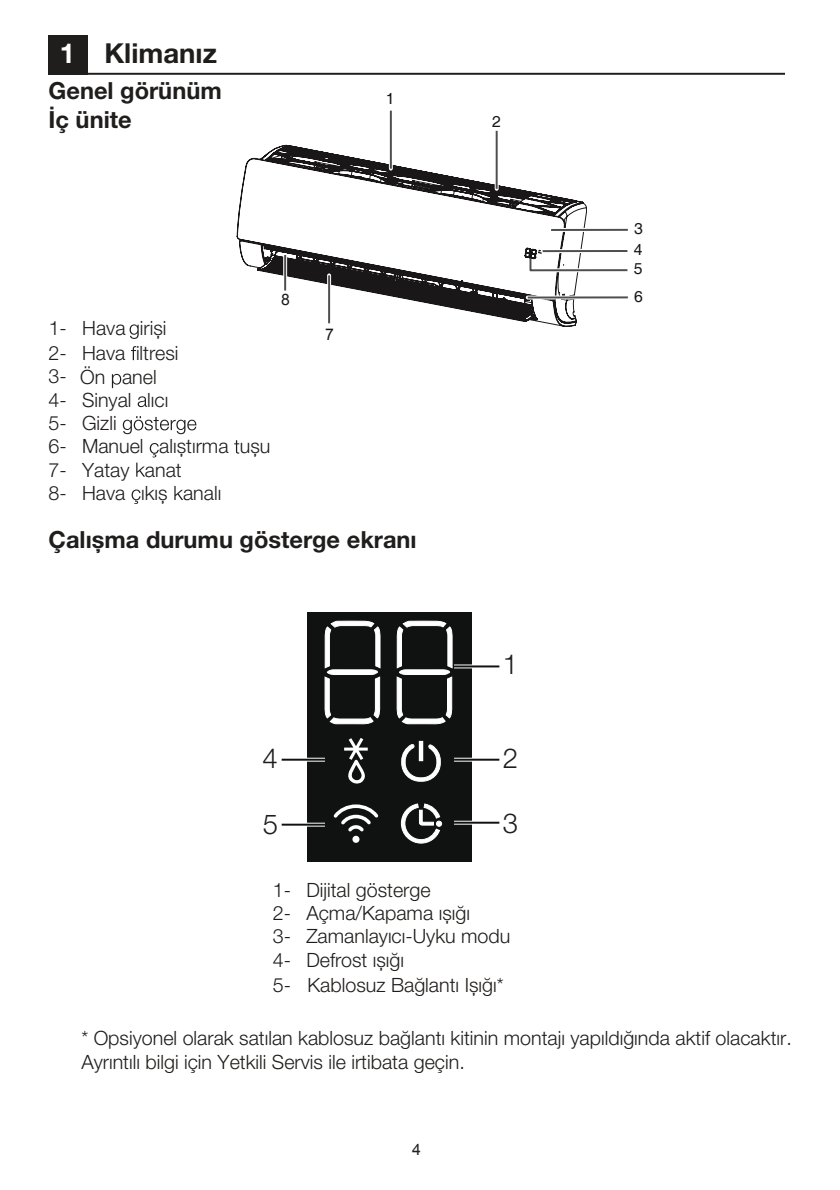
<style>
.page{position:relative;width:840px;height:1190px;background:#fff}
.page>*{position:absolute;margin:0;border:0;box-sizing:border-box;transform-origin:0 0}
.t1{font:700 27.6px "Helvetica Neue LT Pro";color:#201e1d}
.t2{font:300 27.6px "Helvetica Neue LT Pro";color:#201e1d}
.t3{font:700 23.6px/29.2px "Helvetica Neue LT Pro";color:#201e1d}
.t4{font:300 19.6px/23.8px "Helvetica Neue LT Pro";color:#1f1d1b}
.t5{font:300 19.6px/23.4px "Helvetica Neue LT Pro";color:#201e1d}
.t6{font:15.8px/19.2px "Helvetica";color:#1a1718}
.t7{font:15.8px "Arial";color:#1a1718}
.t8{font:15.8px "Arial";color:#231f20}
.s1{color:#fff}
</style>
<div class="page">
<div style="left:49px;top:36px;width:39px;height:39px;background:#201e1d"></div>
<hr style="left:49px;top:73px;width:736px;height:2px;background:#201e1d">
<svg style="left:130px;top:324px;width:9px;height:15px"></svg>
<svg style="left:131px;top:346px;width:5px;height:14px"></svg>
<svg style="left:138px;top:396px;width:9px;height:11px"></svg>
<svg style="left:123px;top:416px;width:73px;height:18px"></svg>
<svg style="left:150px;top:443px;width:9px;height:14px"></svg>
<svg style="left:234px;top:440px;width:5px;height:14px"></svg>
<svg style="left:136px;top:463px;width:9px;height:14px"></svg>
<svg style="left:132px;top:490px;width:9px;height:14px"></svg>
<svg style="left:174px;top:486px;width:9px;height:14px"></svg>
<svg style="left:112px;top:374px;width:9px;height:14px"></svg>
<svg style="left:237px;top:145px;width:350px;height:182px"></svg>
<svg style="left:495px;top:131px;width:4px;height:58px"></svg>
<hr style="left:496px;top:131px;width:2px;height:58px;background:#4e4d4f">
<svg style="left:389px;top:111px;width:4px;height:58px"></svg>
<hr style="left:390px;top:111px;width:2px;height:58px;background:#4e4d4f">
<svg style="left:551px;top:228px;width:77px;height:4px"></svg>
<hr style="left:551px;top:229px;width:77px;height:2px;background:#4e4d4f">
<svg style="left:528px;top:295px;width:59px;height:5px"></svg>
<hr style="left:528px;top:296px;width:100px;height:3px;background:#4e4d4f">
<svg style="left:543px;top:249px;width:44px;height:4px"></svg>
<hr style="left:543px;top:250px;width:84px;height:2px;background:#4e4d4f">
<svg style="left:529px;top:256px;width:99px;height:16px"></svg>
<svg style="left:327px;top:275px;width:4px;height:48px"></svg>
<hr style="left:328px;top:275px;width:2px;height:48px;background:#4e4d4f">
<svg style="left:283px;top:255px;width:4px;height:36px"></svg>
<hr style="left:284px;top:255px;width:2px;height:36px;background:#4e4d4f">
<div style="left:307px;top:612px;width:165px;height:250px;background:#101111"></div>
<svg style="left:454px;top:664px;width:45px;height:4px"></svg>
<svg style="left:454px;top:758px;width:45px;height:4px"></svg>
<svg style="left:282px;top:758px;width:43px;height:4px"></svg>
<svg style="left:454px;top:821px;width:45px;height:4px"></svg>
<svg style="left:282px;top:823px;width:43px;height:4px"></svg>
<hr style="left:454px;top:665px;width:45px;height:2px;background:#101111">
<hr style="left:454px;top:759px;width:45px;height:2px;background:#101111">
<hr style="left:282px;top:759px;width:43px;height:2px;background:#101111">
<hr style="left:454px;top:822px;width:45px;height:2px;background:#101111">
<hr style="left:282px;top:824px;width:43px;height:2px;background:#101111">
<svg style="left:325px;top:621px;width:55px;height:103px"></svg>
<svg style="left:397px;top:621px;width:55px;height:103px"></svg>
<svg style="left:402px;top:744px;width:39px;height:37px"></svg>
<div style="left:419px;top:741px;width:4px;height:20px;border:1px solid #fff"></div>
<svg style="left:401px;top:804px;width:41px;height:39px"></svg>
<svg style="left:344px;top:738px;width:24px;height:46px"></svg>
<svg style="left:333px;top:804px;width:46px;height:28px"></svg>
<div style="left:352px;top:836px;width:7px;height:7px;background:#fff;border-radius:50%"></div>
<h1 class="t1" style="left:60px;top:44px;width:159px"><span class="s1">1</span> Klimanız</h1>
<p class="t3" style="left:49px;top:78px;width:175px">Genel görünüm<br>İç ünite</p>
<p class="t6" style="left:386px;top:89px;width:10px">1</p>
<p class="t5" style="left:49px;top:317px;width:132px;line-height:25.4px">1- Hava iriși<br>2- Hava iltresi</p>
<p class="t5" style="left:49px;top:367px;width:223px">3-<br>4- Sinyal lıcı<br>5- Gizli<br>6- Manuel alıștırma ușu<br>7-<br>8-</p>
<p class="t5" style="left:80px;top:367px;width:78px">Ön anel</p>
<p class="t5" style="left:82px;top:460px;width:141px">Yatay anat<br>Hava ıkıș analı</p>
<p class="t7" style="left:281px;top:294px;width:10px">8</p>
<p class="t7" style="left:325px;top:328px;width:10px">7</p>
<p class="t3" style="left:49px;top:527px;width:370px">Çalıșma durumu gösterge ekranı</p>
<h1 class="t2" style="left:262px;top:748px;width:17px">4</h1>
<h1 class="t2" style="left:263px;top:815px;width:17px">5</h1>
<p class="t6" style="left:492px;top:112px;width:10px">2</p>
<h1 class="t2" style="left:503px;top:654px;width:17px">1</h1>
<h1 class="t2" style="left:503px;top:749px;width:17px">2</h1>
<h1 class="t2" style="left:503px;top:813px;width:17px">3</h1>
<p class="t6" style="left:634px;top:219px;width:10px">3</p>
<p class="t6" style="left:634px;top:239px;width:10px">4<br>5</p>
<p class="t6" style="left:634px;top:287px;width:10px">6</p>
<p class="t4" style="left:273px;top:880px;width:239px">1- Dijital gösterge<br>2- Açma/Kapama ıșığı<br>3- Zamanlayıcı-Uyku modu<br>4- Defrost ıșığı<br>5- Kablosuz Bağlantı Ișığı*</p>
<p class="t4" style="left:81px;top:1028px;width:712px">* Opsiyonel olarak satılan kablosuz bağlantı kitinin montajı yapıldığında aktif olacaktır.<br>Ayrıntılı bilgi için Yetkili Servis ile irtibata geçin.</p>
<p class="t8" style="left:412px;top:1140px;width:10px">4</p>
</div>
